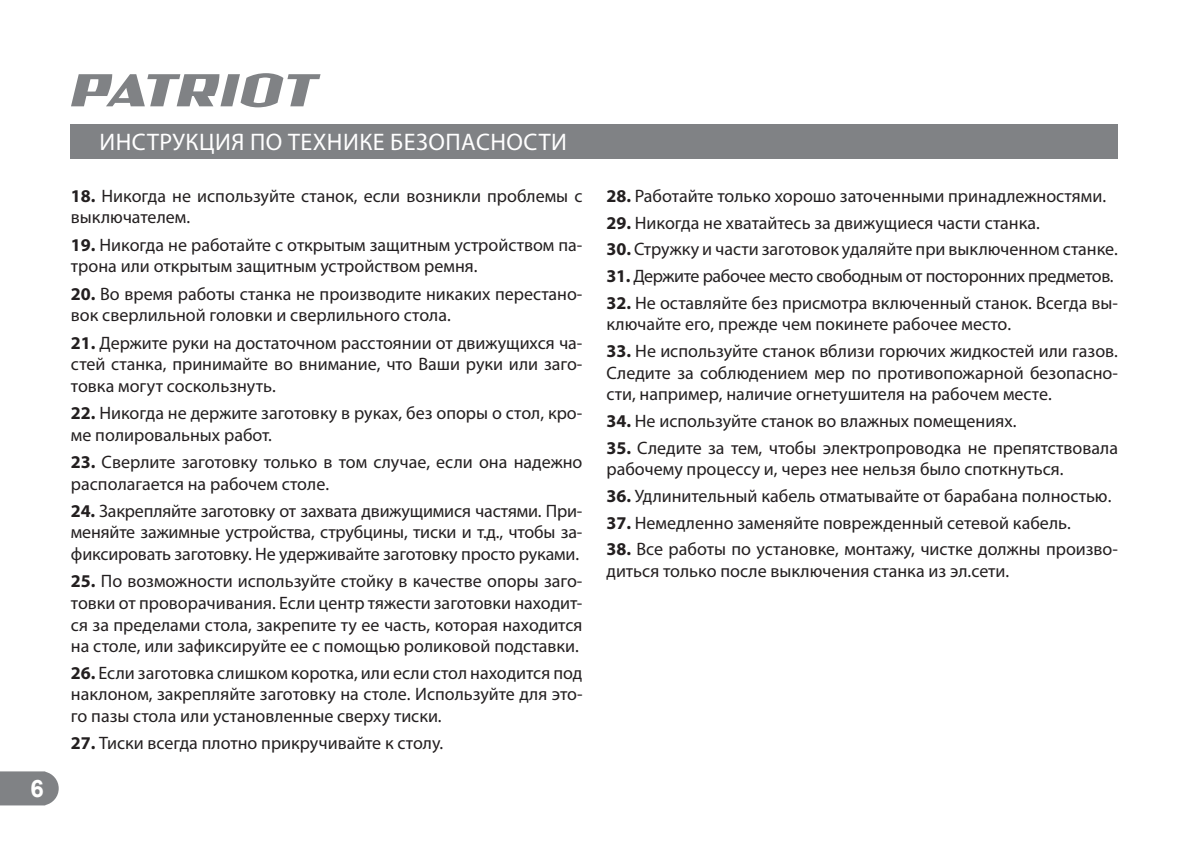
<style>
.page{position:relative;width:1190px;height:841px;background:#fff}
.page>*{position:absolute;margin:0;border:0;box-sizing:border-box;transform-origin:0 0}
.t1{font:24px "Myriad Pro";letter-spacing:.02em;color:#fff}
.t2{font:700 24px "Arial";color:#fff}
.t3{font:18px/21.6px "Myriad Pro";color:#231f20}
.t4{font:18px "Myriad Pro";letter-spacing:-.02em;color:#231f20}
.s1{font-weight:700}
</style>
<div class="page">
<svg style="left:0;top:771px;width:59px;height:34px;background:#898b8e"></svg>
<svg style="left:71px;top:73px;width:249px;height:34px"></svg>
<div style="left:71px;top:124px;width:1047px;height:34px;background:#808285"></div>
<h1 class="t2" style="left:30px;top:774px;width:15px">6</h1>
<h1 class="t1" style="left:100px;top:130px;width:469px">ИНСТРУКЦИЯ ПО ТЕХНИКЕ БЕЗОПАСНОСТИ</h1>
<p class="t3" style="left:71px;top:185px;width:513px"><span class="s1">18.</span> Никогда не используйте станок, если возникли проблемы с выключателем.</p>
<p class="t3" style="left:71px;top:234px;width:513px"><span class="s1">19.</span> Никогда не работайте с открытым защитным устройством па&shy;трона или открытым защитным устройством ремня.</p>
<p class="t3" style="left:71px;top:283px;width:513px"><span class="s1">20.</span> Во время работы станка не производите никаких перестано&shy;вок сверлильной головки и сверлильного стола.</p>
<p class="t3" style="left:71px;top:332px;width:513px;text-align:justify"><span class="s1">21.</span> Держите руки на достаточном расстоянии от движущихся ча&shy;стей станка, принимайте во внимание, что Ваши руки или заго&shy;товка могут соскользнуть.</p>
<p class="t3" style="left:71px;top:402px;width:513px"><span class="s1">22.</span> Никогда не держите заготовку в руках, без опоры о стол, кро&shy;ме полировальных работ.</p>
<p class="t3" style="left:71px;top:451px;width:513px"><span class="s1">23.</span> Сверлите заготовку только в том случае, если она надежно располагается на рабочем столе.</p>
<p class="t3" style="left:71px;top:500px;width:513px;text-align:justify"><span class="s1">24.</span> Закрепляйте заготовку от захвата движущимися частями. При&shy;меняйте зажимные устройства, струбцины, тиски и т.д., чтобы за&shy;фиксировать заготовку. Не удерживайте заготовку просто руками.</p>
<p class="t3" style="left:71px;top:571px;width:513px;text-align:justify"><span class="s1">25.</span> По возможности используйте стойку в качестве опоры заго&shy;товки от проворачивания. Если центр тяжести заготовки находит&shy;ся за пределами стола, закрепите ту ее часть, которая находится на столе, или зафиксируйте ее с помощью роликовой подставки.</p>
<p class="t3" style="left:71px;top:662px;width:513px;text-align:justify"><span class="s1">26.</span> Если заготовка слишком коротка, или если стол находится под наклоном, закрепляйте заготовку на столе. Используйте для это&shy;го пазы стола или установленные сверху тиски.</p>
<p class="t3" style="left:71px;top:732px;width:374px"><span class="s1">27.</span> Тиски всегда плотно прикручивайте к столу.</p>
<p class="t3" style="left:606px;top:185px;width:501px"><span class="s1">28.</span> Работайте только хорошо заточенными принадлежностями.</p>
<p class="t3" style="left:606px;top:212px;width:435px"><span class="s1">29.</span> Никогда не хватайтесь за движущиеся части станка.</p>
<p class="t3" style="left:606px;top:239px;width:513px"><span class="s1">30.</span> Стружку и части заготовок удаляйте при выключенном станке.</p>
<p class="t4" style="left:606px;top:267px;width:508px"><span class="s1">31.</span> Держите рабочее место свободным от посторонних предметов.</p>
<p class="t3" style="left:606px;top:292px;width:513px"><span class="s1">32.</span> Не оставляйте без присмотра включенный станок. Всегда вы&shy;ключайте его, прежде чем покинете рабочее место.</p>
<p class="t3" style="left:606px;top:340px;width:513px;text-align:justify"><span class="s1">33.</span> Не используйте станок вблизи горючих жидкостей или газов.<br>Следите за соблюдением мер по противопожарной безопасно&shy;сти, например, наличие огнетушителя на рабочем месте.</p>
<p class="t3" style="left:606px;top:410px;width:411px"><span class="s1">34.</span> Не используйте станок во влажных помещениях.</p>
<p class="t3" style="left:606px;top:437px;width:513px"><span class="s1">35.</span> Следите за тем, чтобы электропроводка не препятствовала рабочему процессу и, через нее нельзя было споткнуться.</p>
<p class="t3" style="left:606px;top:485px;width:506px"><span class="s1">36.</span> Удлинительный кабель отматывайте от барабана полностью.</p>
<p class="t3" style="left:606px;top:512px;width:466px"><span class="s1">37.</span> Немедленно заменяйте поврежденный сетевой кабель.</p>
<p class="t3" style="left:606px;top:539px;width:513px"><span class="s1">38.</span> Все работы по установке, монтажу, чистке должны произво&shy;диться только после выключения станка из эл.сети.</p>
</div>
